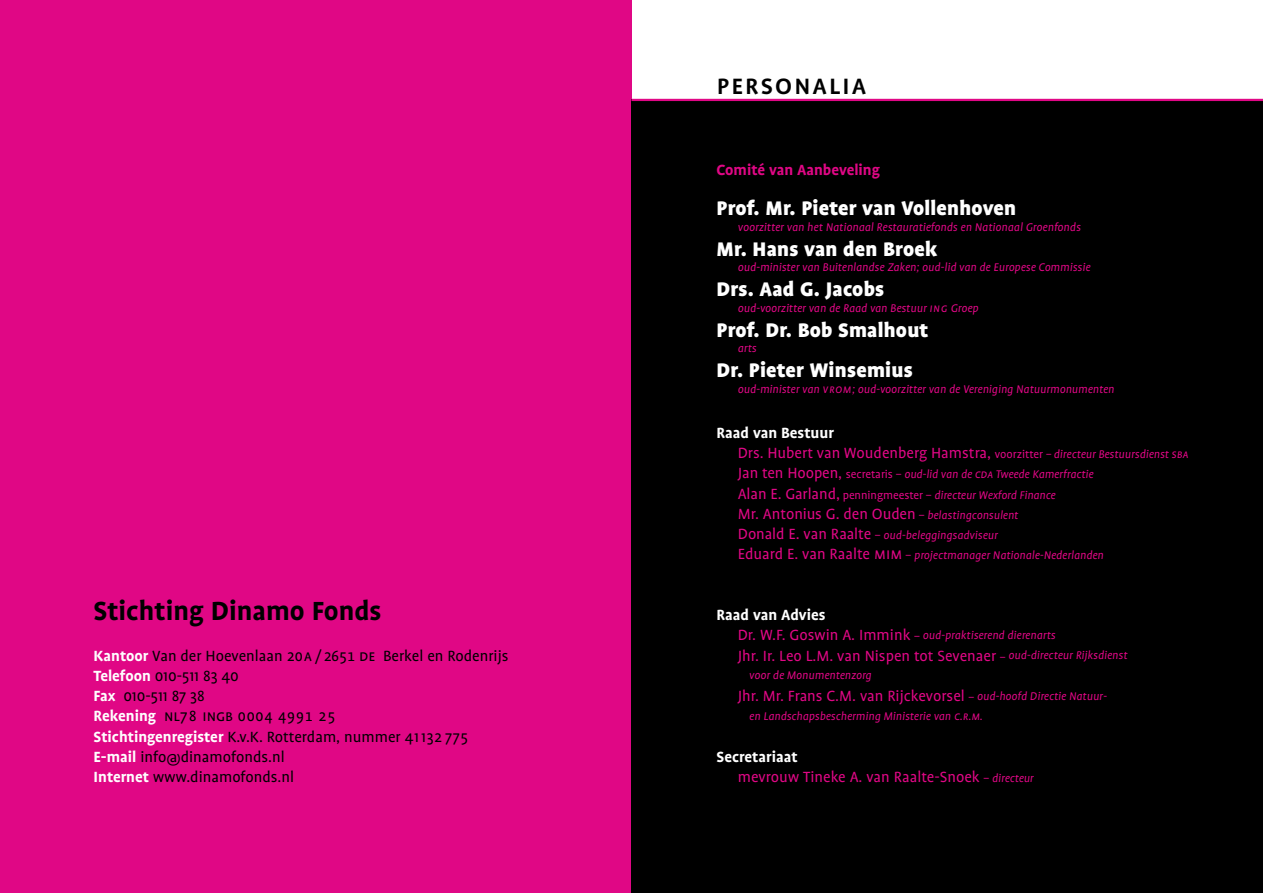
<style>
.page{position:relative;width:1263px;height:893px;background:#fff}
.page>*{position:absolute;margin:0;border:0;box-sizing:border-box;transform-origin:0 0}
.t1{font:700 30px "Profile";color:#000}
.t2{font:500 30px "Profile SC";letter-spacing:.05em;color:#000}
.t3{font:900 22.5px "Profile";letter-spacing:.01em;color:#fff}
.t4{font:16.8px/20.2px "Profile";color:#e00785}
.t5{font:16.8px/20.2px "Profile";color:#000}
.t6{font:16.8px "Profile SC";letter-spacing:.05em;color:#000}
.t7{font:700 16.8px "Profile";color:#e00785}
.t8{font:700 16.8px "Profile";color:#fff}
.t9{font:italic 12.9px "Profile";color:#e00785}
.t10{font:italic 12.75px/20.2px "Profile";color:#e00785}
.s1{font-weight:700;color:#fff}
.s2{font-family:"Profile SC"}
.s3{font-family:"Profile";font-weight:700;color:#fff}
.s4{font-size:12.75px}
.s5{font-style:italic;font-size:12.75px}
.s6{font-family:"Profile SC";font-style:italic;font-size:12.75px}
.s7{font-style:normal;font-size:16.8px}
.s8{font-style:normal}
.s9{font-family:"Profile SC";font-style:normal;font-size:16.8px}
</style>
<div class="page">
<div style="left:0;top:0;width:631px;height:893px;background:#e00785"></div>
<div style="left:631px;top:100px;width:632px;height:793px;background:#000"></div>
<hr style="left:631px;top:99px;width:632px;height:2px;background:#e00785">
<h1 class="t1" style="left:94px;top:595px;width:289px">Stichting Dinamo Fonds</h1>
<h3 class="t5" style="left:94px;top:645px;width:416px"><span class="s1">Kantoor</span> Van der Hoevenlaan <span class="s2">20a / 2651 de</span> Berkel en Rodenrijs<br><span class="s1">Telefoon</span> 010-511 83 40<br><span class="s1">Fax</span> 010-511 87 38</h3>
<h3 class="t6" style="left:94px;top:708px;width:244px"><span class="s3">Rekening</span> nl78 ingb 0004 4991 25</h3>
<h3 class="t5" style="left:94px;top:726px;width:376px"><span class="s1">Stichtingenregister</span> K.v.K. Rotterdam, nummer 41 132 775<br><span class="s1">E-mail</span> info@dinamofonds.nl<br><span class="s1">Internet</span> www.dinamofonds.nl</h3>
<h1 class="t2" style="left:716px;top:69px;width:151px">personalia</h1>
<h3 class="t7" style="left:716px;top:160px;width:165px">Comité van Aanbeveling</h3>
<h2 class="t3" style="left:716px;top:196px;width:301px">Prof. Mr. Pieter van Vollenhoven</h2>
<p class="t9" style="left:738px;top:220px;width:344px">voorzitter van het Nationaal Restauratiefonds en Nationaal Groenfonds</p>
<h2 class="t3" style="left:716px;top:236px;width:222px">Mr. Hans van den Broek</h2>
<p class="t10" style="left:738px;top:257px;width:354px">oud-minister van Buitenlandse Zaken; oud-lid van de Europese Commissie</p>
<h2 class="t3" style="left:716px;top:277px;width:169px">Drs. Aad G. Jacobs</h2>
<p class="t10" style="left:738px;top:298px;width:242px">oud-voorzitter van de Raad van Bestuur <span class="s2">ing</span> Groep</p>
<h2 class="t3" style="left:716px;top:317px;width:213px">Prof. Dr. Bob Smalhout</h2>
<p class="t10" style="left:738px;top:338px;width:20px">arts</p>
<h2 class="t3" style="left:716px;top:358px;width:198px">Dr. Pieter Winsemius</h2>
<p class="t10" style="left:738px;top:379px;width:378px">oud-minister van <span class="s2">vrom</span>; oud-voorzitter van de Vereniging Natuurmonumenten</p>
<h3 class="t4" style="left:738px;top:423px;width:452px;text-indent:-21px"><span class="s1">Raad van Bestuur<br></span>Drs. Hubert van Woudenberg Hamstra, <span class="s4">voorzitter</span> <span class="s5">– directeur Bestuursdienst</span> <span class="s6">sba</span></h3>
<p class="t10" style="left:738px;top:464px;width:357px"><span class="s7">Jan ten Hoopen,</span> <span class="s8">secretaris –</span> oud-lid van de <span class="s2">cda</span> Tweede Kamerfractie<br><span class="s7">Alan E. Garland,</span> <span class="s8">penningmeester –</span> directeur Wexford Finance</p>
<h3 class="t4" style="left:738px;top:504px;width:282px">Mr. Antonius G. den Ouden <span class="s4">–</span> <span class="s5">belastingconsulent</span></h3>
<p class="t10" style="left:738px;top:525px;width:368px"><span class="s7">Donald E. van Raalte</span> <span class="s8">–</span> oud-beleggingsadviseur<br><span class="s7">Eduard E. van Raalte</span> <span class="s9">mim</span> <span class="s8">–</span> projectmanager Nationale-Nederlanden</p>
<h3 class="t8" style="left:716px;top:606px;width:111px">Raad van Advies</h3>
<p class="t10" style="left:738px;top:625px;width:319px"><span class="s7">Dr. W.F. Goswin A. Immink</span> <span class="s8">–</span> oud-praktiserend dierenarts</p>
<h3 class="t4" style="left:738px;top:645px;width:391px">Jhr. Ir. Leo L.M. van Nispen tot Sevenaer <span class="s4">–</span> <span class="s5">oud-directeur Rijksdienst</span></h3>
<p class="t10" style="left:749px;top:665px;width:124px">voor de Monumentenzorg</p>
<h3 class="t4" style="left:738px;top:686px;width:371px">Jhr. Mr. Frans C.M. van Rijckevorsel <span class="s4">–</span> <span class="s5">oud-hoofd Directie Natuur-</span></h3>
<p class="t10" style="left:749px;top:706px;width:235px">en Landschapsbescherming Ministerie van <span class="s2">c.r.m.</span></p>
<h3 class="t4" style="left:738px;top:747px;width:297px;text-indent:-21px"><span class="s1">Secretariaat<br></span>mevrouw Tineke A. van Raalte-Snoek <span class="s4">–</span> <span class="s5">directeur</span></h3>
</div>
